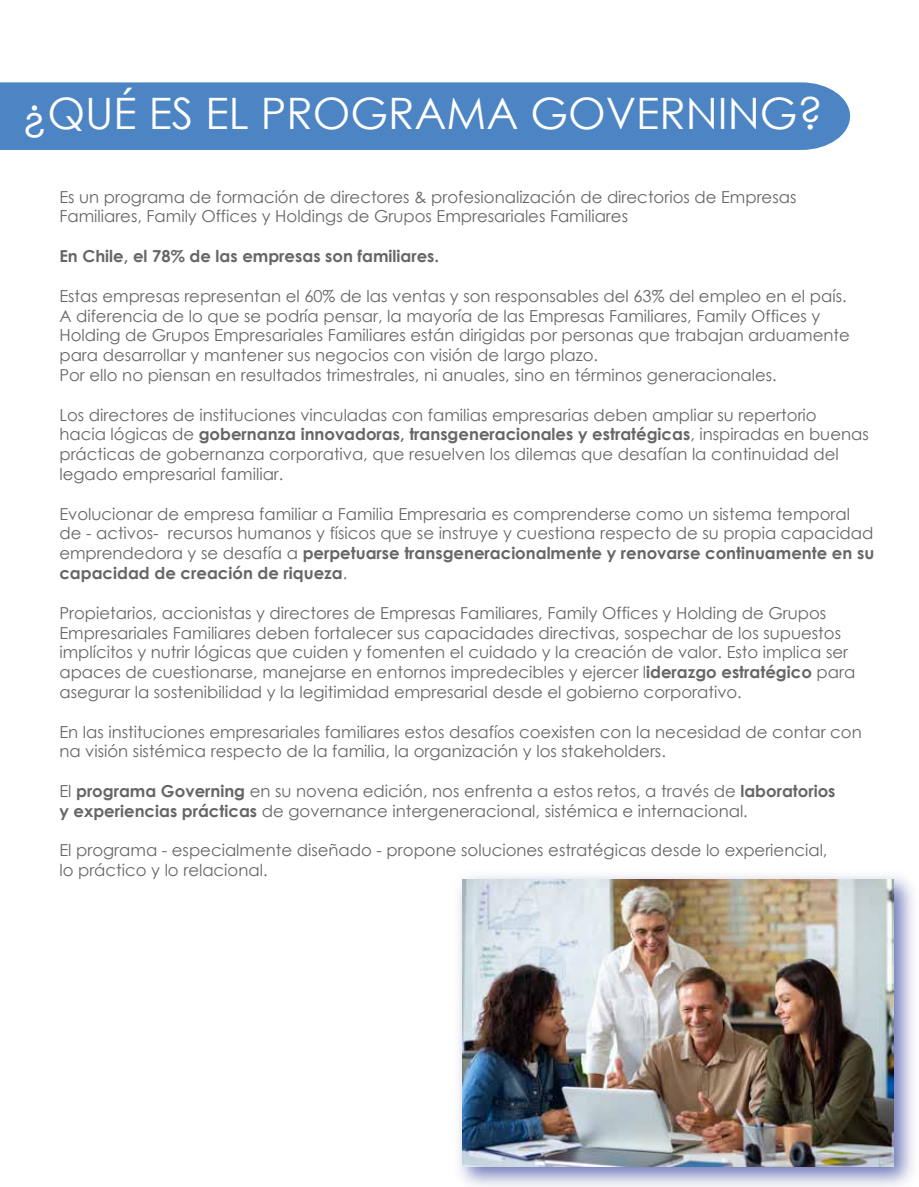
<style>
.page{position:relative;width:919px;height:1187px;background:#fff}
.page>*{position:absolute;margin:0;border:0;box-sizing:border-box;transform-origin:0 0}
.t1{font:43.35px "Century Gothic";color:#fff}
.t2{font:16.5px/19.8px "Century Gothic";color:#666}
.t3{font:700 16.5px "Century Gothic";color:#666}
.s1{font-weight:700}
</style>
<div class="page">
<img style="left:459px;top:876px;width:455px;height:310px">
<img style="left:463px;top:879px;width:430px;height:287px">
<div style="left:0;top:82px;width:850px;height:68px;background:#4d85c4"></div>
<h1 class="t1" style="left:22px;top:83px;width:802px">¿QUÉ ES EL PROGRAMA GOVERNING?</h1>
<p class="t2" style="left:59px;top:186px;width:738px">Es un programa de formación de directores &amp; profesionalización de directorios de Empresas<br>Familiares, Family Offices y Holdings de Grupos Empresariales Familiares</p>
<p class="t3" style="left:59px;top:243px;width:381px">En Chile, el 78% de las empresas son familiares.</p>
<p class="t2" style="left:59px;top:285px;width:791px">Estas empresas representan el 60% de las ventas y son responsables del 63% del empleo en el país.<br>A diferencia de lo que se podría pensar, la mayoría de las Empresas Familiares, Family Offices y Holding de Grupos Empresariales Familiares están dirigidas por personas que trabajan arduamente para desarrollar y mantener sus negocios con visión de largo plazo.<br>Por ello no piensan en resultados trimestrales, ni anuales, sino en términos generacionales.</p>
<p class="t2" style="left:59px;top:404px;width:810px">Los directores de instituciones vinculadas con familias empresarias deben ampliar su repertorio<br>hacia lógicas de <span class="s1">gobernanza innovadoras, transgeneracionales y estratégicas</span>, inspiradas en buenas prácticas de gobernanza corporativa, que resuelven los dilemas que desafían la continuidad del legado empresarial familiar.</p>
<p class="t2" style="left:59px;top:503px;width:816px">Evolucionar de empresa familiar a Familia Empresaria es comprenderse como un sistema temporal de - activos- recursos humanos y físicos que se instruye y cuestiona respecto de su propia capacidad emprendedora y se desafía a <span class="s1">perpetuarse transgeneracionalmente y renovarse continuamente en su capacidad de creación de riqueza</span>.</p>
<p class="t2" style="left:59px;top:602px;width:797px">Propietarios, accionistas y directores de Empresas Familiares, Family Offices y Holding de Grupos Empresariales Familiares deben fortalecer sus capacidades directivas, sospechar de los supuestos implícitos y nutrir lógicas que cuiden y fomenten el cuidado y la creación de valor. Esto implica ser apaces de cuestionarse, manejarse en entornos impredecibles y ejercer l<span class="s1">iderazgo estratégico</span> para asegurar la sostenibilidad y la legitimidad empresarial desde el gobierno corporativo.</p>
<p class="t2" style="left:59px;top:721px;width:803px">En las instituciones empresariales familiares estos desafíos coexisten con la necesidad de contar con na visión sistémica respecto de la familia, la organización y los stakeholders.</p>
<p class="t2" style="left:59px;top:780px;width:777px">El <span class="s1">programa Governing</span> en su novena edición, nos enfrenta a estos retos, a través de <span class="s1">laboratorios y experiencias prácticas</span> de governance intergeneracional, sistémica e internacional.</p>
<p class="t2" style="left:59px;top:840px;width:769px">El programa - especialmente diseñado - propone soluciones estratégicas desde lo experiencial, lo práctico y lo relacional.</p>
</div>
